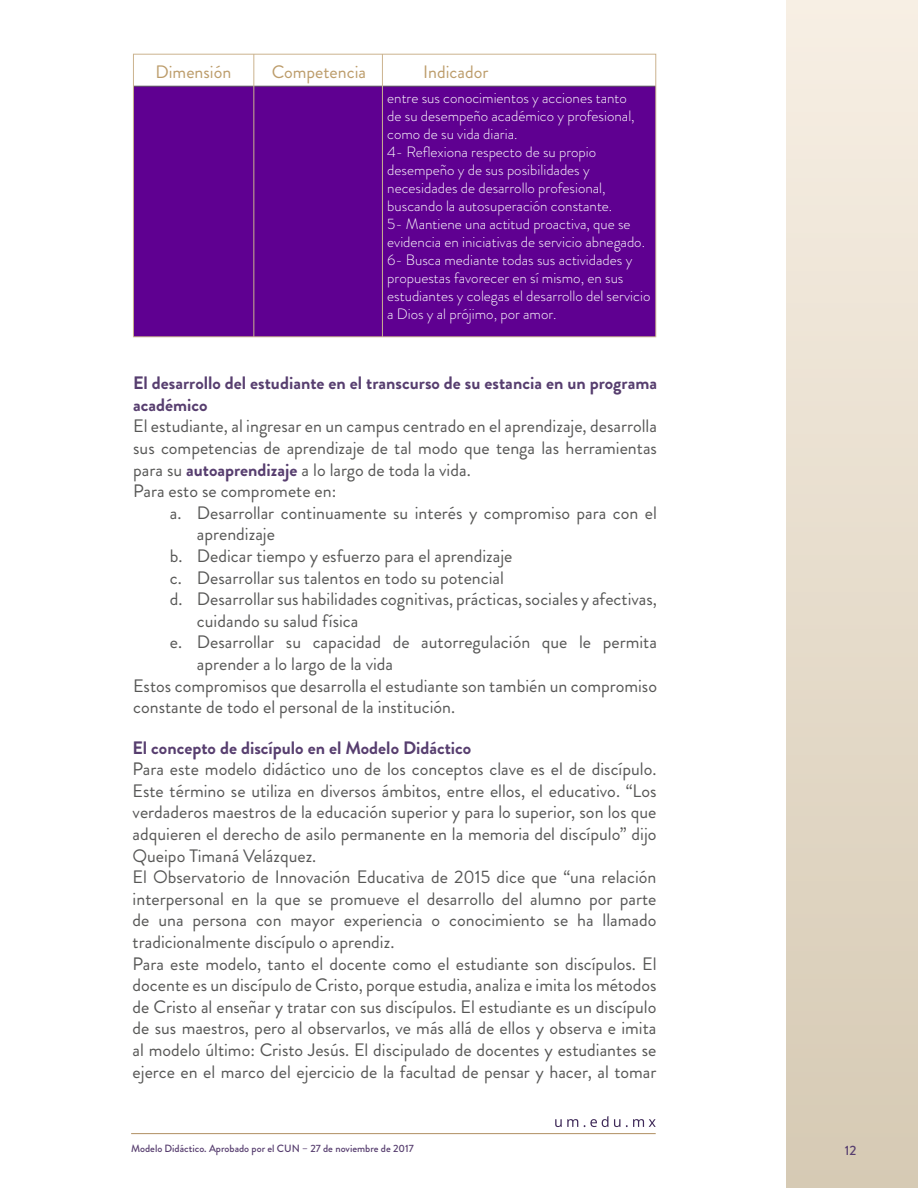
<style>
.page{position:relative;width:918px;height:1188px;background:#fff}
.page>*{position:absolute;margin:0;border:0;box-sizing:border-box;transform-origin:0 0}
.t1{font:18px/21.6px "Brandon Grotesque";color:#575756}
.t2{font:700 18px/21.6px "Brandon Grotesque";color:#573e6f}
.t3{font:18px "Brandon Grotesque";color:#bc9c6a}
.t4{font:300 15px/18px "Brandon Grotesque";color:#fff}
.t5{font:500 13.5px "Brandon Grotesque";color:#573e6f}
.t6{font:500 10.5px "Brandon Grotesque";color:#573e6f}
.s1{font-weight:700;color:#573e6f}
</style>
<div class="page">
<div style="left:133px;top:86px;width:523px;height:251px;background:#5f0091"></div>
<svg style="left:555px;top:1119px;width:23px;height:8px"></svg>
<svg style="left:584px;top:1116px;width:24px;height:11px"></svg>
<svg style="left:614px;top:1119px;width:6px;height:8px"></svg>
<svg style="left:626px;top:1119px;width:30px;height:8px"></svg>
<hr style="left:131px;top:1133px;width:525px;height:1px;background:#b08f61">
<div style="left:787px;top:0;width:131px;height:1188px;background:linear-gradient(to bottom,#f7efe4,#d6cab4)"></div>
<hr style="left:133px;top:86px;width:523px;height:1px;background:#646363">
<hr style="left:254px;top:54px;width:1px;height:283px;background:#cbb38f">
<hr style="left:382px;top:54px;width:1px;height:283px;background:#cbb38f">
<div style="left:133px;top:54px;width:523px;height:283px;border:1px solid #cbb38f"></div>
<p class="t3" style="left:156px;top:59px;width:77px">Dimensión</p>
<p class="t3" style="left:272px;top:59px;width:96px">Competencia</p>
<p class="t3" style="left:423px;top:59px;width:67px">Indicador</p>
<p class="t4" style="left:387px;top:89px;width:265px">entre sus conocimientos y acciones tanto<br>de su desempeño académico y profesional, como de su vida diaria.<br>4- Reflexiona respecto de su propio desempeño y de sus posibilidades y necesidades de desarrollo profesional, buscando la autosuperación constante.<br>5- Mantiene una actitud proactiva, que se evidencia en iniciativas de servicio abnegado.<br>6- Busca mediante todas sus actividades y propuestas favorecer en sí mismo, en sus estudiantes y colegas el desarrollo del servicio a Dios y al prójimo, por amor.</p>
<p class="t2" style="left:133px;top:372px;width:525px">El desarrollo del estudiante en el transcurso de su estancia en un programa académico</p>
<p class="t1" style="left:133px;top:416px;width:525px">El estudiante, al ingresar en un campus centrado en el aprendizaje, desarrolla sus competencias de aprendizaje de tal modo que tenga las herramientas para su <span class="s1">autoaprendizaje</span> a lo largo de toda la vida.<br>Para esto se compromete en:</p>
<p class="t1" style="left:170px;top:502px;width:489px">a. Desarrollar continuamente su interés y compromiso para con el</p>
<p class="t1" style="left:197px;top:524px;width:79px">aprendizaje</p>
<p class="t1" style="left:170px;top:545px;width:344px">b. Dedicar tiempo y esfuerzo para el aprendizaje</p>
<p class="t1" style="left:170px;top:567px;width:336px">c. Desarrollar sus talentos en todo su potencial</p>
<p class="t1" style="left:170px;top:588px;width:489px">d. Desarrollar sus habilidades cognitivas, prácticas, sociales y afectivas,</p>
<p class="t1" style="left:197px;top:610px;width:163px">cuidando su salud física</p>
<p class="t1" style="left:170px;top:632px;width:489px">e. Desarrollar su capacidad de autorregulación que le permita</p>
<p class="t1" style="left:197px;top:653px;width:198px">aprender a lo largo de la vida</p>
<p class="t1" style="left:133px;top:675px;width:525px">Estos compromisos que desarrolla el estudiante son también un compromiso</p>
<p class="t1" style="left:133px;top:696px;width:324px">constante de todo el personal de la institución.</p>
<p class="t2" style="left:133px;top:737px;width:340px">El concepto de discípulo en el Modelo Didáctico</p>
<p class="t1" style="left:133px;top:759px;width:525px">Para este modelo didáctico uno de los conceptos clave es el de discípulo.<br>Este término se utiliza en diversos ámbitos, entre ellos, el educativo. “Los verdaderos maestros de la educación superior y para lo superior, son los que adquieren el derecho de asilo permanente en la memoria del discípulo” dijo Queipo Timaná Velázquez.<br>El Observatorio de Innovación Educativa de 2015 dice que “una relación interpersonal en la que se promueve el desarrollo del alumno por parte de una persona con mayor experiencia o conocimiento se ha llamado tradicionalmente discípulo o aprendiz.<br>Para este modelo, tanto el docente como el estudiante son discípulos. El docente es un discípulo de Cristo, porque estudia, analiza e imita los métodos de Cristo al enseñar y tratar con sus discípulos. El estudiante es un discípulo de sus maestros, pero al observarlos, ve más allá de ellos y observa e imita al modelo último: Cristo Jesús. El discipulado de docentes y estudiantes se ejerce en el marco del ejercicio de la facultad de pensar y hacer, al tomar</p>
<p class="t6" style="left:131px;top:1142px;width:284px">Modelo Didáctico. Aprobado por el CUN – 27 de noviembre de 2017</p>
<p class="t5" style="left:845px;top:1141px;width:13px">12</p>
</div>
